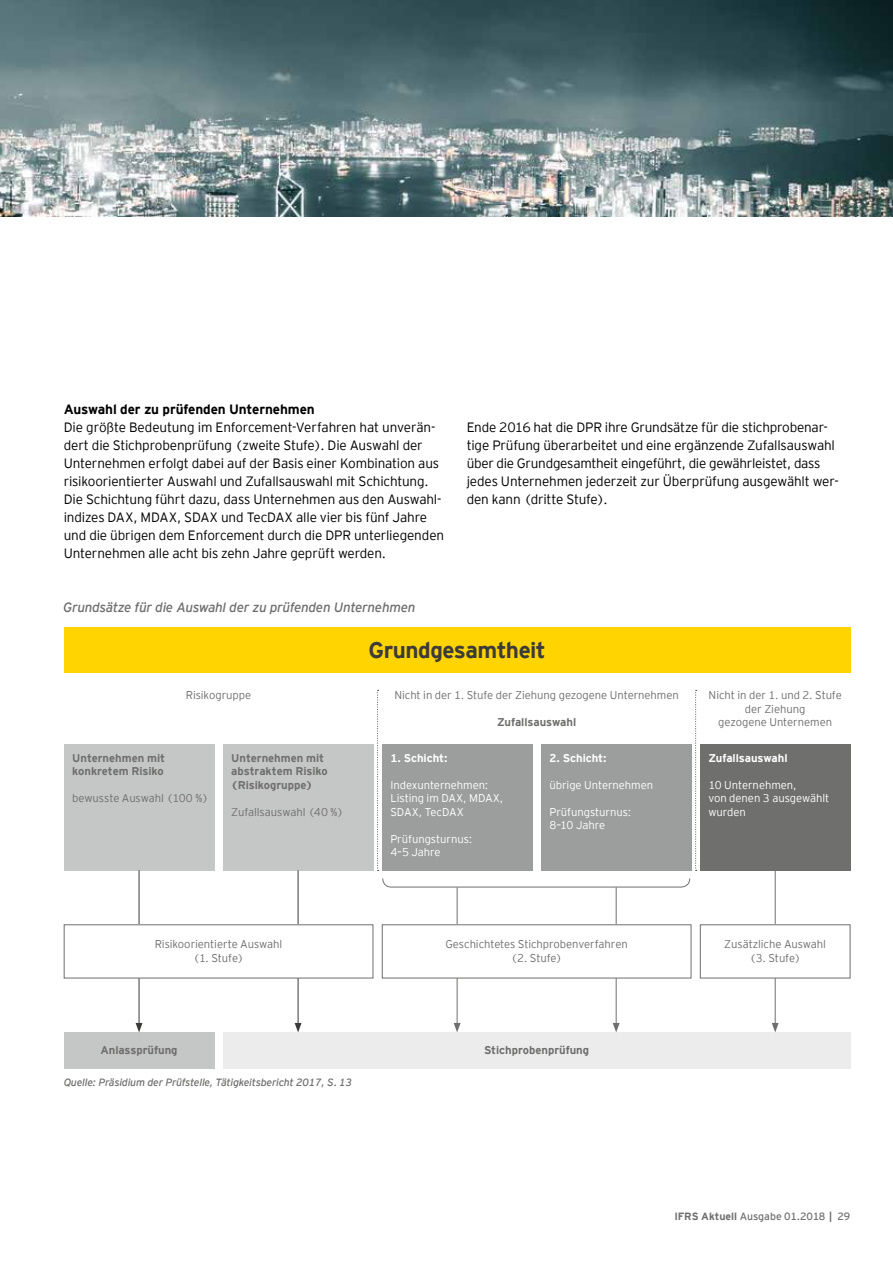
<style>
.page{position:relative;width:893px;height:1263px;background:#fff}
.page>*{position:absolute;margin:0;border:0;box-sizing:border-box;transform-origin:0 0}
.t1{font:700 22.5px "EY Interstate";letter-spacing:-.02em;color:#3b3b3a}
.t2{font:300 13.5px/18px "EY Interstate";letter-spacing:-.015em;color:#000}
.t3{font:italic 13.5px "EY Interstate";letter-spacing:-.02em;color:#6f6f6e}
.t4{font:700 13.5px "EY Interstate";letter-spacing:-.01em;color:#000}
.t5{font:300 11.25px/13.5px "EY Interstate";letter-spacing:-.005em;color:#6f6f6e;text-align:center}
.t6{font:300 11.25px/13.5px "EY Interstate";letter-spacing:-.005em;color:#fff}
.t7{font:700 11.25px/13.5px "EY Interstate";letter-spacing:-.005em;color:#6f6f6e}
.t8{font:700 11.25px "EY Interstate";letter-spacing:-.005em;color:#fff}
.t9{font:italic 10.5px "EY Interstate";letter-spacing:-.02em;color:#6f6f6e}
.t10{font:10.5px "EY Interstate";letter-spacing:-.005em;color:#6f6f6e}
.s1{font-weight:700}
</style>
<div class="page">
<img style="left:0;top:0;width:893px;height:216px">
<div style="left:64px;top:627px;width:786px;height:45px;background:#ffd400"></div>
<div style="left:64px;top:1032px;width:150px;height:36px;background:#c5c6c6"></div>
<div style="left:64px;top:744px;width:150px;height:126px;background:#c5c6c6"></div>
<div style="left:223px;top:744px;width:150px;height:126px;background:#c5c6c6"></div>
<div style="left:223px;top:1032px;width:627px;height:36px;background:#ececed"></div>
<div style="left:382px;top:744px;width:150px;height:126px;background:#9c9d9d"></div>
<div style="left:541px;top:744px;width:150px;height:126px;background:#9c9d9d"></div>
<div style="left:700px;top:744px;width:150px;height:126px;background:#6f6f6e"></div>
<hr style="left:139px;top:870px;width:1px;height:155px;background:#3b3b3a">
<svg style="left:136px;top:1023px;width:6px;height:9px"></svg>
<hr style="left:298px;top:870px;width:1px;height:155px;background:#3b3b3a">
<svg style="left:295px;top:1023px;width:7px;height:9px"></svg>
<hr style="left:457px;top:887px;width:1px;height:138px;background:#6f6f6e">
<svg style="left:454px;top:1023px;width:7px;height:9px"></svg>
<hr style="left:616px;top:887px;width:1px;height:138px;background:#6f6f6e">
<svg style="left:613px;top:1023px;width:7px;height:9px"></svg>
<hr style="left:775px;top:870px;width:1px;height:155px;background:#6f6f6e">
<svg style="left:772px;top:1023px;width:7px;height:9px"></svg>
<svg style="left:382px;top:878px;width:308px;height:10px"></svg>
<div style="left:64px;top:925px;width:309px;height:53px;background:#fff"></div>
<div style="left:64px;top:924px;width:309px;height:54px;border:1px solid #6f6f6e"></div>
<div style="left:382px;top:925px;width:309px;height:53px;background:#fff"></div>
<div style="left:382px;top:924px;width:309px;height:54px;border:1px solid #6f6f6e"></div>
<div style="left:700px;top:925px;width:150px;height:53px;background:#fff"></div>
<div style="left:700px;top:924px;width:150px;height:54px;border:1px solid #6f6f6e"></div>
<svg style="left:377px;top:690px;width:2px;height:181px"></svg>
<svg style="left:695px;top:690px;width:2px;height:181px"></svg>
<p class="t4" style="left:64px;top:402px;width:252px">Auswahl der zu prüfenden Unternehmen</p>
<p class="t2" style="left:64px;top:418px;width:382px">Die größte Bedeutung im Enforcement-Verfahren hat unverän&shy;dert die Stichprobenprüfung (zweite Stufe). Die Auswahl der Unternehmen erfolgt dabei auf der Basis einer Kombination aus risikoorientierter Auswahl und Zufallsauswahl mit Schichtung.<br>Die Schichtung führt dazu, dass Unternehmen aus den Auswahl&shy;indizes DAX, MDAX, SDAX und TecDAX alle vier bis fünf Jahre und die übrigen dem Enforcement durch die DPR unterliegenden Unternehmen alle acht bis zehn Jahre geprüft werden.</p>
<p class="t2" style="left:467px;top:418px;width:374px">Ende 2016 hat die DPR ihre Grundsätze für die stichprobenar&shy;tige Prüfung überarbeitet und eine ergänzende Zufallsauswahl über die Grundgesamtheit eingeführt, die gewährleistet, dass jedes Unternehmen jederzeit zur Überprüfung ausgewählt wer&shy;den kann (dritte Stufe).</p>
<p class="t3" style="left:63px;top:600px;width:354px">Grundsätze für die Auswahl der zu prüfenden Unternehmen</p>
<h1 class="t1" style="left:368px;top:637px;width:179px">Grundgesamtheit</h1>
<p class="t5" style="left:186px;top:689px;width:67px">Risikogruppe</p>
<p class="t5" style="left:394px;top:689px;width:286px">Nicht in der 1. Stufe der Ziehung gezogene Unternehmen</p>
<p class="t7" style="left:497px;top:716px;width:81px">Zufallsauswahl</p>
<p class="t8" style="left:390px;top:752px;width:59px">1. Schicht:</p>
<p class="t6" style="left:390px;top:778px;width:115px">Indexunternehmen:<br>Listing im DAX, MDAX,<br>SDAX, TecDAX</p>
<p class="t6" style="left:390px;top:832px;width:83px">Prüfungsturnus:<br>4–5 Jahre</p>
<p class="t7" style="left:72px;top:751px;width:94px">Unternehmen mit konkretem Risiko</p>
<p class="t5" style="left:72px;top:792px;width:138px">bewusste Auswahl (100 %)</p>
<p class="t7" style="left:231px;top:751px;width:98px">Unternehmen mit abstraktem Risiko (Risikogruppe)</p>
<p class="t5" style="left:231px;top:805px;width:114px">Zufallsauswahl (40 %)</p>
<p class="t8" style="left:549px;top:752px;width:59px">2. Schicht:</p>
<p class="t6" style="left:549px;top:778px;width:105px">übrige Unternehmen</p>
<p class="t6" style="left:549px;top:805px;width:83px">Prüfungsturnus:<br>8–10 Jahre</p>
<p class="t5" style="left:709px;top:689px;width:135px">Nicht in der 1. und 2. Stufe der Ziehung<br>gezogene Unternemen</p>
<p class="t8" style="left:708px;top:752px;width:81px">Zufallsauswahl</p>
<p class="t6" style="left:708px;top:778px;width:122px">10 Unternehmen,<br>von denen 3 ausgewählt wurden</p>
<p class="t5" style="left:155px;top:937px;width:129px">Risikoorientierte Auswahl (1. Stufe)</p>
<p class="t5" style="left:445px;top:937px;width:184px">Geschichtetes Stichprobenverfahren (2. Stufe)</p>
<p class="t5" style="left:724px;top:937px;width:103px">Zusätzliche Auswahl (3. Stufe)</p>
<p class="t7" style="left:100px;top:1043px;width:79px">Anlassprüfung</p>
<p class="t9" style="left:64px;top:1076px;width:290px">Quelle: Präsidium der Prüfstelle, Tätigkeitsbericht 2017, S. 13</p>
<p class="t7" style="left:484px;top:1043px;width:107px">Stichprobenprüfung</p>
<p class="t10" style="left:674px;top:1211px;width:178px"><span class="s1">IFRS Aktuell</span> Ausgabe 01.2018 <span class="s1">|</span> 29</p>
</div>
